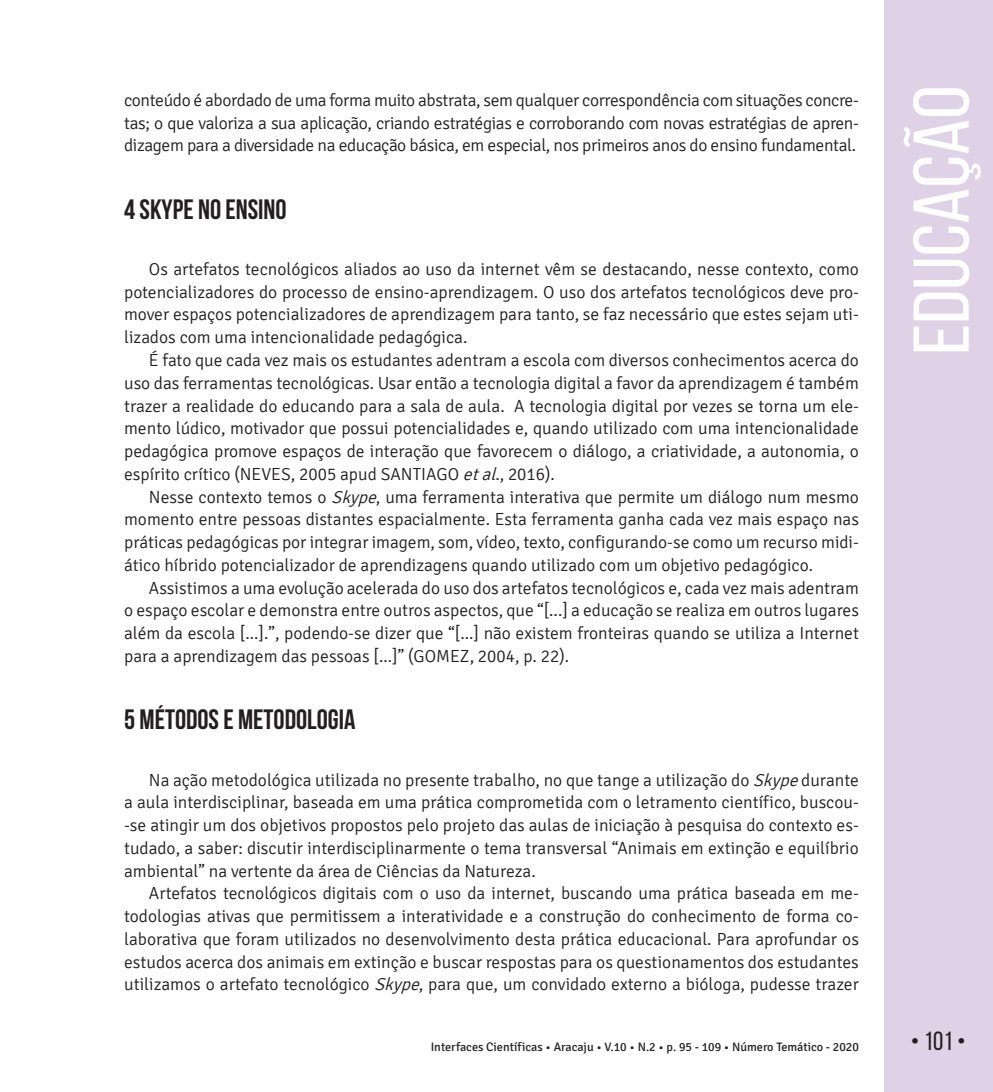
<style>
.page{position:relative;width:993px;height:1092px;background:#fff}
.page>*{position:absolute;margin:0;border:0;box-sizing:border-box;transform-origin:0 0}
.t1{font:78.75px "Bebas Neue";color:#fff;scale:1.09 1}
.Título_1{font:700 28px "Bebas Neue";color:#231f20}
.t2{font:26.25px "Bebas Neue";color:#231f20}
.TEXTO{font:300 17.5px/22.8px "Signika";color:#231f20;text-align:justify}
.t3{font:12.25px "Signika";color:#231f20}
.s1{font-style:italic}
</style>
<div class="page">
<div style="left:883px;top:0;width:109px;height:1091px;background:#e0d2e6"></div>
<p class="TEXTO" style="left:124px;top:89px;width:736px">conteúdo é abordado de uma forma muito abstrata, sem qualquer correspondência com situações concre&shy;tas; o que valoriza a sua aplicação, criando estratégias e corroborando com novas estratégias de apren&shy;dizagem para a diversidade na educação básica, em especial, nos primeiros anos do ensino fundamental.</p>
<p class="Título_1" style="left:124px;top:193px;width:164px">4 SKYPE NO ENSINO</p>
<p class="TEXTO" style="left:124px;top:258px;width:736px;text-indent:25px">Os artefatos tecnológicos aliados ao uso da internet vêm se destacando, nesse contexto, como potencializadores do processo de ensino-aprendizagem. O uso dos artefatos tecnológicos deve pro&shy;mover espaços potencializadores de aprendizagem para tanto, se faz necessário que estes sejam uti&shy;lizados com uma intencionalidade pedagógica.</p>
<p class="TEXTO" style="left:124px;top:349px;width:736px;text-indent:25px">É fato que cada vez mais os estudantes adentram a escola com diversos conhecimentos acerca do uso das ferramentas tecnológicas. Usar então a tecnologia digital a favor da aprendizagem é também trazer a realidade do educando para a sala de aula. A tecnologia digital por vezes se torna um ele&shy;mento lúdico, motivador que possui potencialidades e, quando utilizado com uma intencionalidade pedagógica promove espaços de interação que favorecem o diálogo, a criatividade, a autonomia, o espírito crítico (NEVES, 2005 apud SANTIAGO <span class="s1">etal</span>., 2016).</p>
<p class="TEXTO" style="left:124px;top:485px;width:736px;text-indent:25px">Nesse contexto temos o <span class="s1">Skype</span>, uma ferramenta interativa que permite um diálogo num mesmo momento entre pessoas distantes espacialmente. Esta ferramenta ganha cada vez mais espaço nas práticas pedagógicas por integrar imagem, som, vídeo, texto, configurando-se como um recurso midi&shy;ático híbrido potencializador de aprendizagens quando utilizado com um objetivo pedagógico.</p>
<p class="TEXTO" style="left:124px;top:576px;width:736px;text-indent:25px">Assistimos a uma evolução acelerada do uso dos artefatos tecnológicos e, cada vez mais adentram o espaço escolar e demonstra entre outros aspectos, que “[...] a educação se realiza em outros lugares além da escola [...].”, podendo-se dizer que “[...] não existem fronteiras quando se utiliza a Internet para a aprendizagem das pessoas [...]” (GOMEZ, 2004, p. 22).</p>
<p class="Título_1" style="left:124px;top:704px;width:233px">5 MÉTODOS E METODOLOGIA</p>
<p class="TEXTO" style="left:124px;top:768px;width:736px;text-indent:25px">Na ação metodológica utilizada no presente trabalho, no que tange a utilização do <span class="s1">Skype</span>durante a aula interdisciplinar, baseada em uma prática comprometida com o letramento científico, buscou--se atingir um dos objetivos propostos pelo projeto das aulas de iniciação à pesquisa do contexto es&shy;tudado, a saber: discutir interdisciplinarmente o tema transversal “Animais em extinção e equilíbrio ambiental” na vertente da área de Ciências da Natureza.</p>
<p class="TEXTO" style="left:124px;top:882px;width:736px;text-indent:25px">Artefatos tecnológicos digitais com o uso da internet, buscando uma prática baseada em me&shy;todologias ativas que permitissem a interatividade e a construção do conhecimento de forma co&shy;laborativa que foram utilizados no desenvolvimento desta prática educacional. Para aprofundar os estudos acerca dos animais em extinção e buscar respostas para os questionamentos dos estudantes utilizamos o artefato tecnológico <span class="s1">Skype</span>, para que, um convidado externo a bióloga, pudesse trazer</p>
<h1 class="t1" style="left:898px;top:355px;width:248px;rotate:-90deg">EDUCAÇÃO</h1>
<p class="t3" style="left:430px;top:1040px;width:429px">Interfaces Científicas • Aracaju • V.10 • N.2 • p. 95 - 109 • Número Temático - 2020</p>
<h3 class="t2" style="left:910px;top:1026px;width:56px">• 101 •</h3>
</div>
